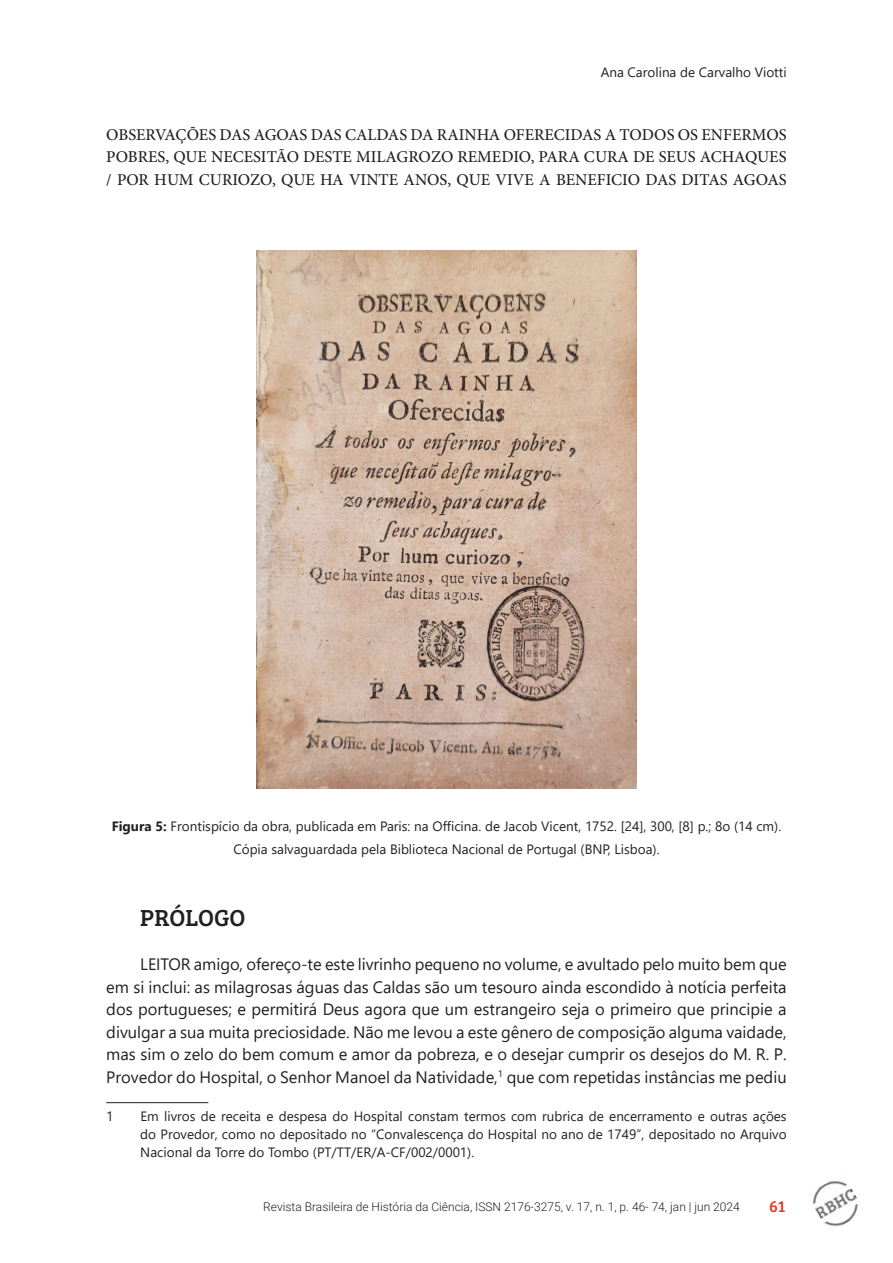
<style>
.page{position:relative;width:893px;height:1263px;background:#fff}
.page>*{position:absolute;margin:0;border:0;box-sizing:border-box;transform-origin:0 0}
._5subsub{font:24px "Bree Serif";color:#231f20}
._4corpo{font:16.5px/22.5px "Segoe UI";color:#231f20;text-align:justify}
._4corpo-2{font:500 16.5px/22.5px "Minion Pro";color:#231f20;text-align:justify}
.t1{font:16.5px "Bree Serif";color:#de382c}
._8notas{font:13.5px/18px "Segoe UI";color:#231f20;text-align:justify}
._11_legenda{font:13.5px/22.5px "Segoe UI";color:#231f20;text-align:center}
._7autor_topo_pag{font:13.5px "Segoe UI";color:#231f20}
.t2{font:300 12px "Roboto";color:#231f20}
.s1{font-weight:700}
</style>
<div class="page">
<img style="left:812px;top:1180px;width:46px;height:47px">
<img style="left:256px;top:250px;width:381px;height:538px">
<hr style="left:106px;top:1102px;width:102px;height:1px;background:#231f20">
<p class="_7autor_topo_pag" style="left:601px;top:59px;width:187px">Ana Carolina de Carvalho Viotti</p>
<p class="_4corpo-2" style="left:106px;top:123px;width:682px">OBSERVAÇÕES DAS AGOAS DAS CALDAS DA RAINHA OFERECIDAS A TODOS OS ENFERMOS POBRES, QUE NECESITÃO DESTE MILAGROZO REMEDIO, PARA CURA DE SEUS ACHAQUES / POR HUM CURIOZO, QUE HA VINTE ANOS, QUE VIVE A BENEFICIO DAS DITAS AGOAS</p>
<p class="_11_legenda" style="left:112px;top:814px;width:671px"><span class="s1">Figura 5:</span> Frontispício da obra, publicada em Paris: na Officina. de Jacob Vicent, 1752. [24], 300, [8] p.; 8o (14 cm).<br>Cópia salvaguardada pela Biblioteca Nacional de Portugal (BNP, Lisboa).</p>
<p class="_5subsub" style="left:140px;top:900px;width:107px">PRÓLOGO</p>
<p class="_4corpo" style="left:106px;top:951px;width:682px;text-indent:34px">LEITOR amigo, ofereço-te este livrinho pequeno no volume, e avultado pelo muito bem que em si inclui: as milagrosas águas das Caldas são um tesouro ainda escondido à notícia perfeita dos portugueses; e permitirá Deus agora que um estrangeiro seja o primeiro que principie a divulgar a sua muita preciosidade. Não me levou a este gênero de composição alguma vaidade, mas sim o zelo do bem comum e amor da pobreza, e o desejar cumprir os desejos do M. R. P.<br>Provedor do Hospital, o Senhor Manoel da Natividade,<sup>1</sup> que com repetidas instâncias me pediu</p>
<p class="_8notas" style="left:106px;top:1106px;width:9px">1</p>
<p class="_8notas" style="left:140px;top:1106px;width:648px">Em livros de receita e despesa do Hospital constam termos com rubrica de encerramento e outras ações do Provedor, como no depositado no “Convalescença do Hospital no ano de 1749”, depositado no Arquivo Nacional da Torre do Tombo (PT/TT/ER/A-CF/002/0001).</p>
<p class="t2" style="left:263px;top:1198px;width:478px">Revista Brasileira de História da Ciência, ISSN 2176-3275, v. 17, n. 1, p. 46- 74, jan | jun 2024</p>
<p class="t1" style="left:769px;top:1194px;width:17px">61</p>
</div>
